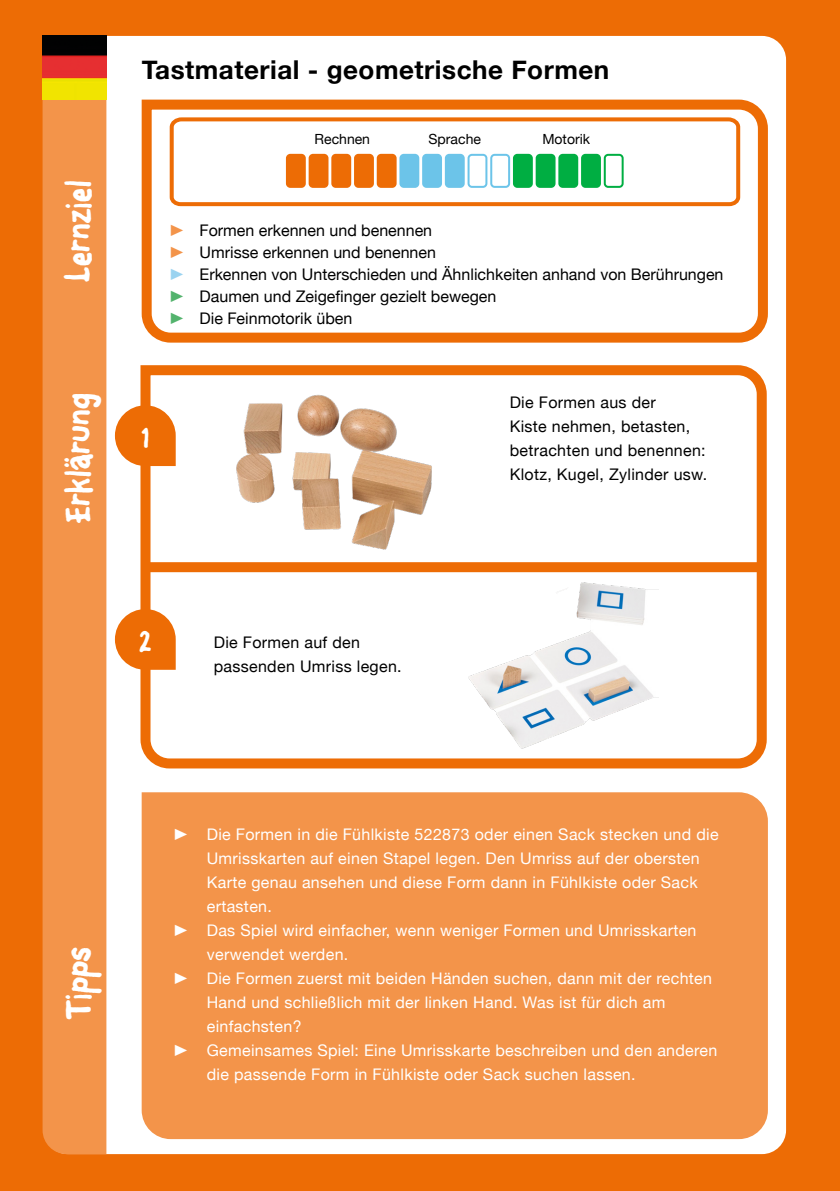
<style>
.page{position:relative;width:840px;height:1191px;background:#fff}
.page>*{position:absolute;margin:0;border:0;box-sizing:border-box;transform-origin:0 0}
.t1{font:40px "Font On A Stick";color:#fff}
.t2{font:32px "Font On A Stick";color:#fff}
.t3{font:700 26px "Helvetica Neue";letter-spacing:.02em;color:#000}
.t4{font:16px/24px "Helvetica Neue";letter-spacing:.02em;color:#fff}
._01_plat{font:16px "Helvetica Neue";color:#000}
._01_plat-2{font:16px/24px "Helvetica Neue";letter-spacing:.02em;color:#000}
.t5{font:14px "Helvetica Neue";color:#000}
.s1{color:#f3944a}
.s2{color:#9ad3f0}
.s3{color:#53b36d}
</style>
<div class="page">
<div style="left:0;top:0;width:839px;height:1191px;background:#ed6c05"></div>
<div style="left:106px;top:36px;width:679px;height:1118px;background:#fff"></div>
<div style="left:43px;top:100px;width:63px;height:1054px;background:#f3944a"></div>
<svg style="left:137px;top:95px;width:635px;height:253px;background:#fce9da"></svg>
<img style="left:43px;top:36px;width:64px;height:64px">
<div style="left:137px;top:787px;width:635px;height:357px;background:#f3944a"></div>
<svg style="left:135px;top:360px;width:636px;height:413px;background:#fdefe5"></svg>
<svg style="left:115px;top:405px;width:61px;height:61px"></svg>
<svg style="left:115px;top:609px;width:61px;height:61px"></svg>
<div style="left:145px;top:562px;width:618px;height:10px;background:#ed6c05"></div>
<img style="left:213px;top:338px;width:325px;height:263px">
<img style="left:459px;top:572px;width:199px;height:191px">
<svg style="left:168px;top:115px;width:573px;height:93px;background:#fcede1"></svg>
<div style="left:287px;top:155px;width:17px;height:32px;background:#ed6c05;border-radius:3px"></div>
<div style="left:286px;top:154px;width:19px;height:34px;border:2px solid #ed6c05;border-radius:3px"></div>
<div style="left:309px;top:155px;width:18px;height:32px;background:#ed6c05;border-radius:3px"></div>
<div style="left:308px;top:154px;width:20px;height:34px;border:2px solid #ed6c05;border-radius:3px"></div>
<div style="left:332px;top:155px;width:18px;height:32px;background:#ed6c05;border-radius:3px"></div>
<div style="left:331px;top:154px;width:20px;height:34px;border:2px solid #ed6c05;border-radius:3px"></div>
<div style="left:355px;top:155px;width:17px;height:32px;background:#ed6c05;border-radius:3px"></div>
<div style="left:354px;top:154px;width:19px;height:34px;border:2px solid #ed6c05;border-radius:3px"></div>
<div style="left:377px;top:155px;width:18px;height:32px;background:#ed6c05;border-radius:3px"></div>
<div style="left:376px;top:154px;width:20px;height:34px;border:2px solid #ed6c05;border-radius:3px"></div>
<div style="left:400px;top:155px;width:18px;height:32px;background:#6cc4e9;border-radius:3px"></div>
<div style="left:399px;top:154px;width:20px;height:34px;border:2px solid #6cc4e9;border-radius:3px"></div>
<div style="left:513px;top:155px;width:18px;height:32px;background:#00ae42;border-radius:3px"></div>
<div style="left:512px;top:154px;width:20px;height:34px;border:2px solid #00ae42;border-radius:3px"></div>
<div style="left:423px;top:155px;width:18px;height:32px;background:#6cc4e9;border-radius:3px"></div>
<div style="left:422px;top:154px;width:20px;height:34px;border:2px solid #6cc4e9;border-radius:3px"></div>
<div style="left:536px;top:155px;width:18px;height:32px;background:#00ae42;border-radius:3px"></div>
<div style="left:535px;top:154px;width:20px;height:34px;border:2px solid #00ae42;border-radius:3px"></div>
<div style="left:445px;top:155px;width:18px;height:32px;background:#6cc4e9;border-radius:3px"></div>
<div style="left:444px;top:154px;width:20px;height:34px;border:2px solid #6cc4e9;border-radius:3px"></div>
<div style="left:559px;top:155px;width:18px;height:32px;background:#00ae42;border-radius:3px"></div>
<div style="left:558px;top:154px;width:20px;height:34px;border:2px solid #00ae42;border-radius:3px"></div>
<div style="left:467px;top:154px;width:20px;height:34px;border:2px solid #6cc4e9;border-radius:3px"></div>
<div style="left:581px;top:155px;width:18px;height:32px;background:#00ae42;border-radius:3px"></div>
<div style="left:580px;top:154px;width:20px;height:34px;border:2px solid #00ae42;border-radius:3px"></div>
<div style="left:490px;top:154px;width:20px;height:34px;border:2px solid #6cc4e9;border-radius:3px"></div>
<div style="left:603px;top:154px;width:20px;height:34px;border:2px solid #00ae42;border-radius:3px"></div>
<p class="t1" style="left:53px;top:281px;width:102px;rotate:-90deg">Lernziel</p>
<p class="t1" style="left:53px;top:524px;width:132px;rotate:-90deg">Erklärung</p>
<p class="t3" style="left:142px;top:50px;width:469px">Tastmaterial - geometrische Formen</p>
<p class="t5" style="left:314px;top:129px;width:57px">Rechnen</p>
<p class="t5" style="left:428px;top:129px;width:54px">Sprache</p>
<p class="t5" style="left:542px;top:129px;width:49px">Motorik</p>
<p class="_01_plat" style="left:167px;top:219px;width:267px"><span class="s1">࢝</span> Formen erkennen und benennen</p>
<p class="_01_plat" style="left:167px;top:241px;width:271px"><span class="s1">࢝</span> Umrisse erkennen und benennen</p>
<p class="_01_plat" style="left:167px;top:263px;width:558px"><span class="s2">࢝</span> Erkennen von Unterschieden und Ähnlichkeiten anhand von Berührungen</p>
<p class="_01_plat" style="left:167px;top:285px;width:331px"><span class="s3">࢝</span> Daumen und Zeigefinger gezielt bewegen</p>
<p class="_01_plat" style="left:167px;top:307px;width:187px"><span class="s3">࢝</span> Die Feinmotorik üben</p>
<p class="t2" style="left:142px;top:417px;width:8px">1</p>
<p class="_01_plat-2" style="left:509px;top:391px;width:199px">Die Formen aus der<br>Kiste nehmen, betasten, betrachten und benennen:<br>Klotz, Kugel, Zylinder usw.</p>
<p class="t2" style="left:139px;top:621px;width:14px">2</p>
<p class="_01_plat-2" style="left:214px;top:631px;width:189px">Die Formen auf den passenden Umriss legen.</p>
<p class="t1" style="left:53px;top:1019px;width:74px;rotate:-90deg">Tipps</p>
<p class="t4" style="left:207px;top:823px;width:513px;text-indent:-36px">࢝ Die Formen in die Fühlkiste 522873 oder einen Sack stecken und die Umrisskarten auf einen Stapel legen. Den Umriss auf der obersten Karte genau ansehen und diese Form dann in Fühlkiste oder Sack ertasten.</p>
<p class="t4" style="left:207px;top:919px;width:491px;text-indent:-36px">࢝ Das Spiel wird einfacher, wenn weniger Formen und Umrisskarten verwendet werden.</p>
<p class="t4" style="left:207px;top:967px;width:506px;text-indent:-36px">࢝ Die Formen zuerst mit beiden Händen suchen, dann mit der rechten<br>Hand und schließlich mit der linken Hand. Was ist für dich am einfachsten?</p>
<p class="t4" style="left:207px;top:1039px;width:512px;text-indent:-36px">࢝ Gemeinsames Spiel: Eine Umrisskarte beschreiben und den anderen die passende Form in Fühlkiste oder Sack suchen lassen.</p>
</div>
